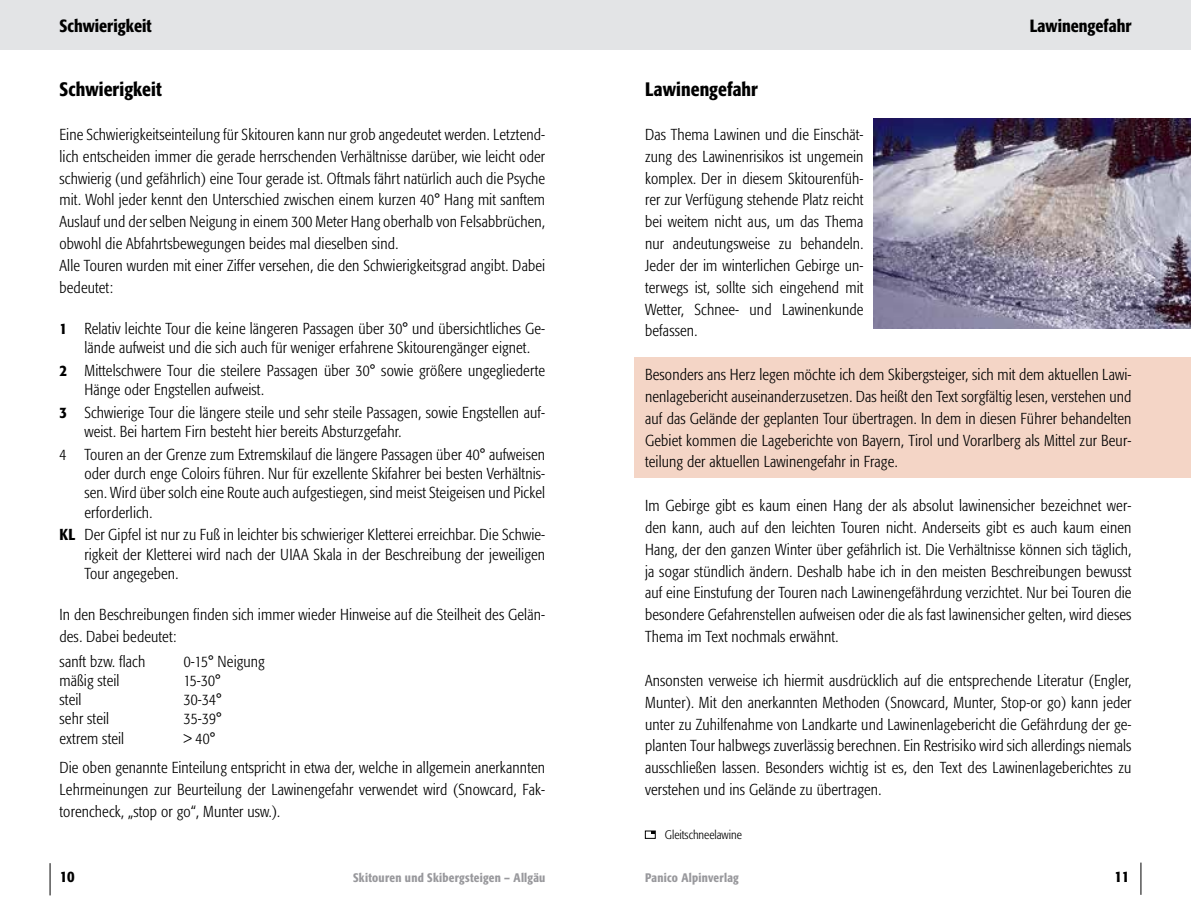
<style>
.page{position:relative;width:1191px;height:918px;background:#fff}
.page>*{position:absolute;margin:0;border:0;box-sizing:border-box;transform-origin:0 0}
.t1{font:500 19.25px "Formata Condensed BQ";letter-spacing:.005em;color:#000}
.t2{font:500 17.5px "Formata Condensed BQ";color:#000}
.t3{font:300 15.75px/21.9px "Formata Condensed BQ";letter-spacing:.01em;color:#000}
.t4{font:500 15.75px "Formata Condensed BQ";color:#000}
.t5{font:500 12.25px "Formata Condensed BQ";letter-spacing:.02em;color:#98989c}
.t6{font:300 12.25px "Formata Condensed BQ";color:#000}
.s1{font-weight:500}
</style>
<div class="page">
<hr style="left:1140px;top:862px;width:1px;height:33px;background:#000">
<hr style="left:50px;top:863px;width:1px;height:32px;background:#000">
<div style="left:0;top:0;width:597px;height:50px;background:#e3e4e6"></div>
<div style="left:596px;top:0;width:595px;height:50px;background:#e3e4e6"></div>
<div style="left:634px;top:358px;width:557px;height:120px;background:#f4d5c6"></div>
<img style="left:873px;top:118px;width:318px;height:210px">
<svg style="left:645px;top:830px;width:10px;height:9px"></svg>
<p class="t2" style="left:60px;top:15px;width:93px">Schwierigkeit</p>
<p class="t2" style="left:1030px;top:15px;width:103px">Lawinengefahr</p>
<p class="t1" style="left:60px;top:78px;width:104px">Schwierigkeit</p>
<p class="t3" style="left:60px;top:124px;width:487px">Eine Schwierigkeitseinteilung für Skitouren kann nur grob angedeutet werden. Letztend&shy;lich entscheiden immer die gerade herrschenden Verhältnisse darüber, wie leicht oder schwierig (und gefährlich) eine Tour gerade ist. Oftmals fährt natürlich auch die Psyche mit. Wohl jeder kennt den Unterschied zwischen einem kurzen 40° Hang mit sanftem Auslauf und der selben Neigung in einem 300 Meter Hang oberhalb von Felsabbrüchen, obwohl die Abfahrtsbewegungen beides mal dieselben sind.<br>Alle Touren wurden mit einer Ziffer versehen, die den Schwierigkeitsgrad angibt. Dabei bedeutet:</p>
<p class="t3" style="left:84px;top:319px;width:462px;line-height:19.2px;text-indent:-25px"><span class="s1">1</span> Relativ leichte Tour die keine längeren Passagen über 30° und übersichtliches Ge&shy;lände aufweist und die sich auch für weniger erfahrene Skitourengänger eignet.</p>
<p class="t3" style="left:84px;top:361px;width:462px;line-height:19.2px;text-indent:-25px"><span class="s1">2</span> Mittelschwere Tour die steilere Passagen über 30° sowie größere ungegliederte<br>Hänge oder Engstellen aufweist.</p>
<p class="t3" style="left:84px;top:403px;width:462px;line-height:19.2px;text-indent:-25px"><span class="s1">3</span> Schwierige Tour die längere steile und sehr steile Passagen, sowie Engstellen auf&shy;weist. Bei hartem Firn besteht hier bereits Absturzgefahr.</p>
<p class="t3" style="left:84px;top:445px;width:462px;line-height:19.2px;text-align:justify;text-indent:-25px">4 Touren an der Grenze zum Extremskilauf die längere Passagen über 40° aufweisen oder durch enge Coloirs führen. Nur für exzellente Skifahrer bei besten Verhältnis&shy;sen. Wird über solch eine Route auch aufgestiegen, sind meist Steigeisen und Pickel erforderlich.</p>
<p class="t3" style="left:84px;top:525px;width:462px;line-height:19.2px;text-align:justify;text-indent:-25px"><span class="s1">KL</span> Der Gipfel ist nur zu Fuß in leichter bis schwieriger Kletterei erreichbar. Die Schwie&shy;rigkeit der Kletterei wird nach der UIAA Skala in der Beschreibung der jeweiligen Tour angegeben.</p>
<p class="t3" style="left:60px;top:604px;width:487px">In den Beschreibungen finden sich immer wieder Hinweise auf die Steilheit des Gelän&shy;des. Dabei bedeutet:</p>
<p class="t3" style="left:60px;top:650px;width:87px">sanft bzw. flach</p>
<p class="t3" style="left:184px;top:650px;width:82px">0-15° Neigung</p>
<p class="t3" style="left:60px;top:669px;width:61px">mäßig steil</p>
<p class="t3" style="left:184px;top:669px;width:38px">15-30°</p>
<p class="t3" style="left:60px;top:689px;width:23px">steil</p>
<p class="t3" style="left:184px;top:689px;width:39px">30-34°</p>
<p class="t3" style="left:60px;top:708px;width:51px">sehr steil</p>
<p class="t3" style="left:184px;top:708px;width:39px">35-39°</p>
<p class="t3" style="left:60px;top:727px;width:66px">extrem steil</p>
<p class="t3" style="left:60px;top:723px;width:487px;line-height:29.4px;text-indent:124px">&gt; 40°<br>Die oben genannte Einteilung entspricht in etwa der, welche in allgemein anerkannten</p>
<p class="t3" style="left:60px;top:778px;width:487px">Lehrmeinungen zur Beurteilung der Lawinengefahr verwendet wird (Snowcard, Fak&shy;torencheck, „stop or go“, Munter usw.).</p>
<p class="t1" style="left:645px;top:78px;width:114px">Lawinengefahr</p>
<p class="t3" style="left:645px;top:124px;width:220px;text-align:justify">Das Thema Lawinen und die Einschät&shy;zung des Lawinenrisikos ist ungemein komplex. Der in diesem Skitourenfüh&shy;rer zur Verfügung stehende Platz reicht bei weitem nicht aus, um das Thema nur andeutungsweise zu behandeln.<br>Jeder der im winterlichen Gebirge un&shy;terwegs ist, sollte sich eingehend mit Wetter, Schnee- und Lawinenkunde befassen.</p>
<p class="t3" style="left:645px;top:364px;width:488px;text-align:justify">Besonders ans Herz legen möchte ich dem Skibergsteiger, sich mit dem aktuellen Lawi&shy;nenlagebericht auseinanderzusetzen. Das heißt den Text sorgfältig lesen, verstehen und auf das Gelände der geplanten Tour übertragen. In dem in diesen Führer behandelten Gebiet kommen die Lageberichte von Bayern, Tirol und Vorarlberg als Mittel zur Beur&shy;teilung der aktuellen Lawinengefahr in Frage.</p>
<p class="t3" style="left:645px;top:495px;width:488px;text-align:justify">Im Gebirge gibt es kaum einen Hang der als absolut lawinensicher bezeichnet wer&shy;den kann, auch auf den leichten Touren nicht. Anderseits gibt es auch kaum einen Hang, der den ganzen Winter über gefährlich ist. Die Verhältnisse können sich täglich, ja sogar stündlich ändern. Deshalb habe ich in den meisten Beschreibungen bewusst auf eine Einstufung der Touren nach Lawinengefährdung verzichtet. Nur bei Touren die besondere Gefahrenstellen aufweisen oder die als fast lawinensicher gelten, wird dieses Thema im Text nochmals erwähnt.</p>
<p class="t3" style="left:645px;top:669px;width:488px;text-align:justify">Ansonsten verweise ich hiermit ausdrücklich auf die entsprechende Literatur (Engler, Munter). Mit den anerkannten Methoden (Snowcard, Munter, Stop-or go) kann jeder unter zu Zuhilfenahme von Landkarte und Lawinenlagebericht die Gefährdung der ge&shy;planten Tour halbwegs zuverlässig berechnen. Ein Restrisiko wird sich allerdings niemals ausschließen lassen. Besonders wichtig ist es, den Text des Lawinenlageberichtes zu verstehen und ins Gelände zu übertragen.</p>
<p class="t6" style="left:665px;top:827px;width:78px">Gleitschneelawine</p>
<p class="t4" style="left:60px;top:867px;width:16px">10</p>
<p class="t5" style="left:353px;top:870px;width:194px">Skitouren und Skibergsteigen – Allgäu</p>
<p class="t5" style="left:645px;top:870px;width:95px">Panico Alpinverlag</p>
<p class="t4" style="left:1114px;top:867px;width:16px">11</p>
</div>
